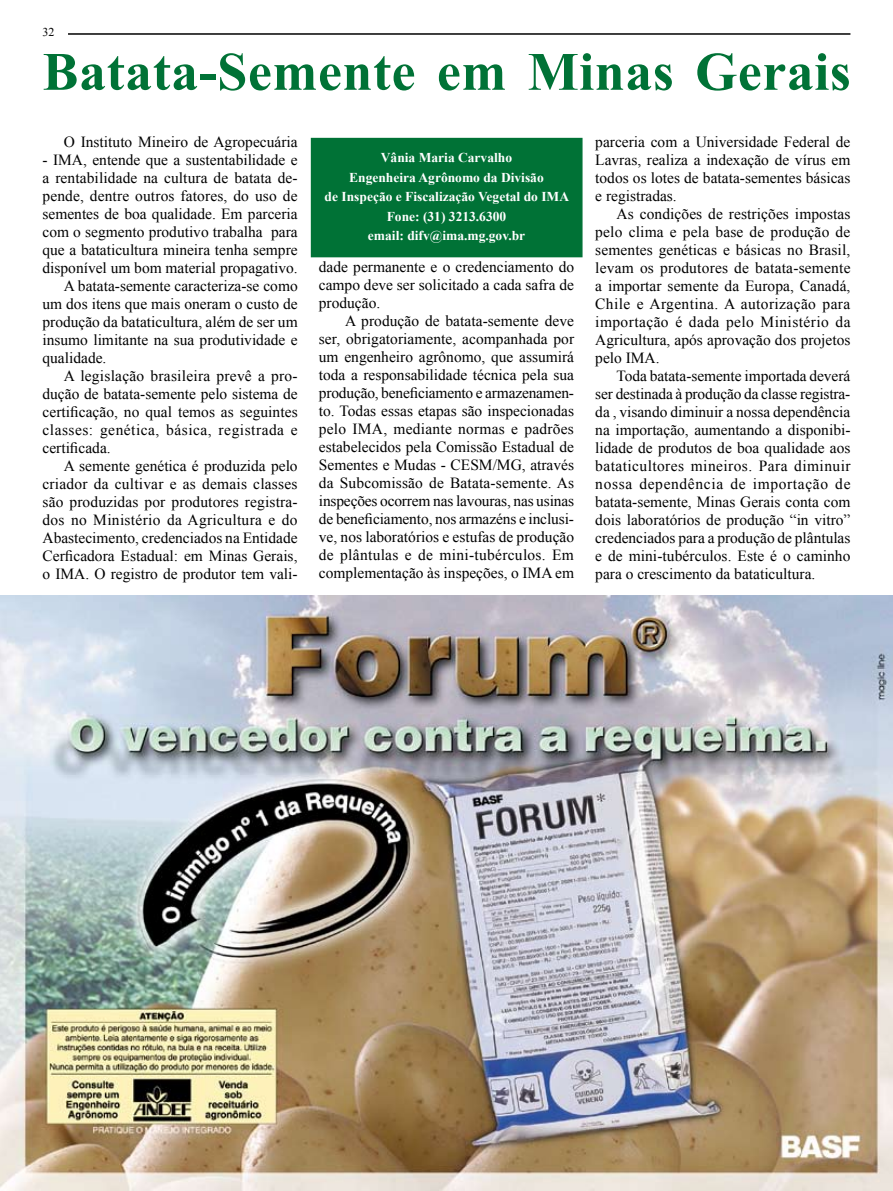
<style>
.page{position:relative;width:893px;height:1191px;background:#fff}
.page>*{position:absolute;margin:0;border:0;box-sizing:border-box;transform-origin:0 0}
.t1{font:700 54px "Times New Roman";letter-spacing:.01em;color:#007236}
.t2{font:15.45px/18px "Times New Roman";color:#000;text-align:justify}
.t3{font:15.45px "Times New Roman";letter-spacing:.035em;color:#000}
.t4{font:15.45px "Times New Roman";letter-spacing:.02em;color:#000}
.t5{font:700 13.5px/19.5px "Times New Roman";color:#fff;text-align:center}
.t6{font:12px "Times New Roman";color:#000}
</style>
<div class="page">
<hr style="left:68px;top:33px;width:782px;height:2px;background:#000">
<div style="left:311px;top:138px;width:272px;height:119px;background:#007236"></div>
<img style="left:0;top:595px;width:893px;height:596px">
<p class="t6" style="left:43px;top:24px;width:13px">32</p>
<h1 class="t1" style="left:43px;top:34px;width:810px">Batata-Semente em Minas Gerais</h1>
<p class="t2" style="left:64px;top:132px;width:235px">O Instituto Mineiro de Agropecuária</p>
<p class="t2" style="left:43px;top:150px;width:257px">- IMA, entende que a sustentabilidade e</p>
<p class="t2" style="left:43px;top:168px;width:257px">a rentabilidade na cultura de batata de-</p>
<p class="t2" style="left:43px;top:186px;width:257px">pende, dentre outros fatores, do uso de</p>
<p class="t2" style="left:43px;top:204px;width:257px">sementes de boa qualidade. Em parceria</p>
<p class="t2" style="left:43px;top:222px;width:257px">com o segmento produtivo trabalha para</p>
<p class="t2" style="left:43px;top:240px;width:257px">que a bataticultura mineira tenha sempre</p>
<p class="t2" style="left:43px;top:258px;width:257px">disponível um bom material propagativo.</p>
<p class="t2" style="left:64px;top:276px;width:235px">A batata-semente caracteriza-se como</p>
<p class="t2" style="left:43px;top:294px;width:257px">um dos itens que mais oneram o custo de</p>
<p class="t2" style="left:43px;top:312px;width:257px">produção da bataticultura, além de ser um</p>
<p class="t2" style="left:43px;top:330px;width:257px">insumo limitante na sua produtividade e</p>
<p class="t2" style="left:43px;top:348px;width:65px">qualidade.</p>
<p class="t2" style="left:64px;top:366px;width:235px">A legislação brasileira prevê a pro-</p>
<p class="t2" style="left:43px;top:384px;width:257px">dução de batata-semente pelo sistema de</p>
<p class="t2" style="left:43px;top:402px;width:257px">certificação, no qual temos as seguintes</p>
<p class="t3" style="left:43px;top:419px;width:257px">classes: genética, básica, registrada e</p>
<p class="t2" style="left:43px;top:438px;width:70px">certificada.</p>
<p class="t2" style="left:64px;top:456px;width:235px">A semente genética é produzida pelo</p>
<p class="t2" style="left:43px;top:474px;width:256px">criador da cultivar e as demais classes</p>
<p class="t2" style="left:43px;top:492px;width:257px">são produzidas por produtores registra-</p>
<p class="t4" style="left:43px;top:509px;width:257px">dos no Ministério da Agricultura e do</p>
<p class="t2" style="left:43px;top:528px;width:257px">Abastecimento, credenciados na Entidade</p>
<p class="t2" style="left:43px;top:546px;width:257px">Cerficadora Estadual: em Minas Gerais,</p>
<p class="t2" style="left:43px;top:564px;width:257px">o IMA. O registro de produtor tem vali-</p>
<p class="t5" style="left:325px;top:148px;width:246px">Vânia Maria Carvalho<br>Engenheira Agrônomo da Divisão<br>de Inspeção e Fiscalização Vegetal do IMA<br>Fone: (31) 3213.6300<br>email: difv@ima.mg.gov.br</p>
<p class="t2" style="left:319px;top:258px;width:257px">dade permanente e o credenciamento do campo deve ser solicitado a cada safra de produção.</p>
<p class="t2" style="left:319px;top:312px;width:257px;text-indent:26px">A produção de batata-semente deve ser, obrigatoriamente, acompanhada por um engenheiro agrônomo, que assumirá toda a responsabilidade técnica pela sua produção, beneficiamento e armazenamen&shy;to. Todas essas etapas são inspecionadas pelo IMA, mediante normas e padrões estabelecidos pela Comissão Estadual de Sementes e Mudas - CESM/MG, através da Subcomissão de Batata-semente. As inspeções ocorrem nas lavouras, nas usinas de beneficiamento, nos armazéns e inclusi&shy;ve, nos laboratórios e estufas de produção de plântulas e de mini-tubérculos. Em complementação às inspeções, o IMA em</p>
<p class="t2" style="left:595px;top:132px;width:257px">parceria com a Universidade Federal de Lavras, realiza a indexação de vírus em todos os lotes de batata-sementes básicas e registradas.</p>
<p class="t2" style="left:595px;top:204px;width:257px;text-indent:21px">As condições de restrições impostas pelo clima e pela base de produção de sementes genéticas e básicas no Brasil, levam os produtores de batata-semente a importar semente da Europa, Canadá, Chile e Argentina. A autorização para importação é dada pelo Ministério da Agricultura, após aprovação dos projetos pelo IMA.</p>
<p class="t2" style="left:595px;top:366px;width:257px;text-indent:21px">Toda batata-semente importada deverá ser destinada à produção da classe registra&shy;da , visando diminuir a nossa dependência na importação, aumentando a disponibi&shy;lidade de produtos de boa qualidade aos bataticultores mineiros. Para diminuir nossa dependência de importação de batata-semente, Minas Gerais conta com dois laboratórios de produção “in vitro” credenciados para a produção de plântulas e de mini-tubérculos. Este é o caminho para o crescimento da bataticultura.</p>
</div>
